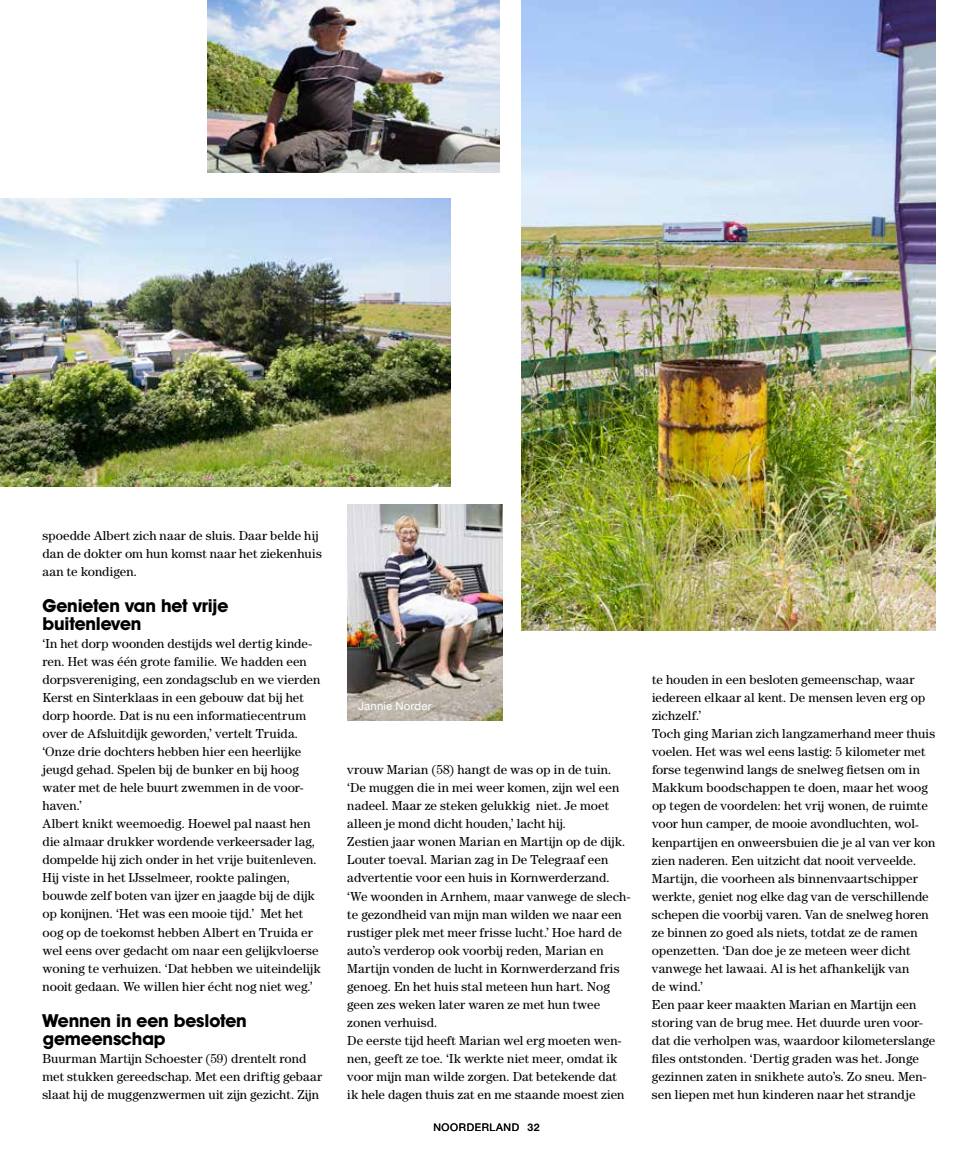
<style>
.page{position:relative;width:978px;height:1170px;background:#fff}
.page>*{position:absolute;margin:0;border:0;box-sizing:border-box;transform-origin:0 0}
.t1{font:700 18px/18px "Avant Garde IT Cby BT";letter-spacing:-.01em;color:#000}
.t2{font:13.05px/18px "Century Std";color:#000}
.t3{font:11.4px "Helvetica Neue LT Std";letter-spacing:.015em;color:#fff}
.t4{font:10.5px "Helvetica Neue LT Std";letter-spacing:.06em;color:#000}
.s1{font-weight:700}
</style>
<div class="page">
<img style="left:347px;top:504px;width:155px;height:216px">
<img style="left:0;top:198px;width:451px;height:288px">
<img style="left:207px;top:0;width:293px;height:172px">
<img style="left:521px;top:0;width:414px;height:630px">
<p class="t2" style="left:43px;top:526px;width:281px">spoedde Albert zich naar de sluis. Daar belde hij dan de dokter om hun komst naar het ziekenhuis aan te kondigen.</p>
<h1 class="t1" style="left:43px;top:596px;width:187px">Genieten van het vrije buitenleven</h1>
<p class="t2" style="left:43px;top:634px;width:280px">‘In het dorp woonden destijds wel dertig kinde&shy;ren. Het was één grote familie. We hadden een dorpsvereniging, een zondagsclub en we vierden Kerst en Sinterklaas in een gebouw dat bij het dorp hoorde. Dat is nu een informatiecentrum over de Afsluitdijk geworden,’ vertelt Truida. ‘Onze drie dochters hebben hier een heerlijke jeugd gehad. Spelen bij de bunker en bij hoog water met de hele buurt zwemmen in de voor&shy;haven.’<br>Albert knikt weemoedig. Hoewel pal naast hen die almaar drukker wordende verkeersader lag, dompelde hij zich onder in het vrije buitenleven.<br>Hij viste in het IJsselmeer, rookte palingen, bouwde zelf boten van ijzer en jaagde bij de dijk op konijnen. ‘Het was een mooie tijd.’ Met het oog op de toekomst hebben Albert en Truida er wel eens over gedacht om naar een gelijkvloerse woning te verhuizen. ‘Dat hebben we uiteindelijk nooit gedaan. We willen hier écht nog niet weg.’</p>
<h1 class="t1" style="left:43px;top:1010px;width:206px">Wennen in een besloten gemeenschap</h1>
<p class="t2" style="left:43px;top:1048px;width:281px">Buurman Martijn Schoester (59) drentelt rond met stukken gereedschap. Met een driftig gebaar slaat hij de muggenzwermen uit zijn gezicht. Zijn</p>
<p class="t3" style="left:358px;top:699px;width:75px">Jannie Norder</p>
<p class="t2" style="left:347px;top:760px;width:285px">vrouw Marian (58) hangt de was op in de tuin. ‘De muggen die in mei weer komen, zijn wel een nadeel. Maar ze steken gelukkig niet. Je moet alleen je mond dicht houden,’ lacht hij.<br>Zestien jaar wonen Marian en Martijn op de dijk.<br>Louter toeval. Marian zag in De Telegraaf een advertentie voor een huis in Kornwerderzand. ‘We woonden in Arnhem, maar vanwege de slech&shy;te gezondheid van mijn man wilden we naar een rustiger plek met meer frisse lucht.’ Hoe hard de auto’s verderop ook voorbij reden, Marian en Martijn vonden de lucht in Kornwerderzand fris genoeg. En het huis stal meteen hun hart. Nog geen zes weken later waren ze met hun twee zonen verhuisd.<br>De eerste tijd heeft Marian wel erg moeten wen&shy;nen, geeft ze toe. ‘Ik werkte niet meer, omdat ik voor mijn man wilde zorgen. Dat betekende dat ik hele dagen thuis zat en me staande moest zien</p>
<p class="t4" style="left:433px;top:1120px;width:108px">NOORDERLAND <span class="s1">32</span></p>
<p class="t2" style="left:652px;top:670px;width:285px">te houden in een besloten gemeenschap, waar iedereen elkaar al kent. De mensen leven erg op zichzelf.’<br>Toch ging Marian zich langzamerhand meer thuis voelen. Het was wel eens lastig: 5 kilometer met forse tegenwind langs de snelweg fietsen om in Makkum boodschappen te doen, maar het woog op tegen de voordelen: het vrij wonen, de ruimte voor hun camper, de mooie avondluchten, wol&shy;kenpartijen en onweersbuien die je al van ver kon zien naderen. Een uitzicht dat nooit verveelde.<br>Martijn, die voorheen als binnenvaartschipper werkte, geniet nog elke dag van de verschillende schepen die voorbij varen. Van de snelweg horen ze binnen zo goed als niets, totdat ze de ramen openzetten. ‘Dan doe je ze meteen weer dicht vanwege het lawaai. Al is het afhankelijk van<br>de wind.’<br>Een paar keer maakten Marian en Martijn een storing van de brug mee. Het duurde uren voor&shy;dat die verholpen was, waardoor kilometerslange files ontstonden. ‘Dertig graden was het. Jonge gezinnen zaten in snikhete auto’s. Zo sneu. Men&shy;sen liepen met hun kinderen naar het strandje</p>
</div>
